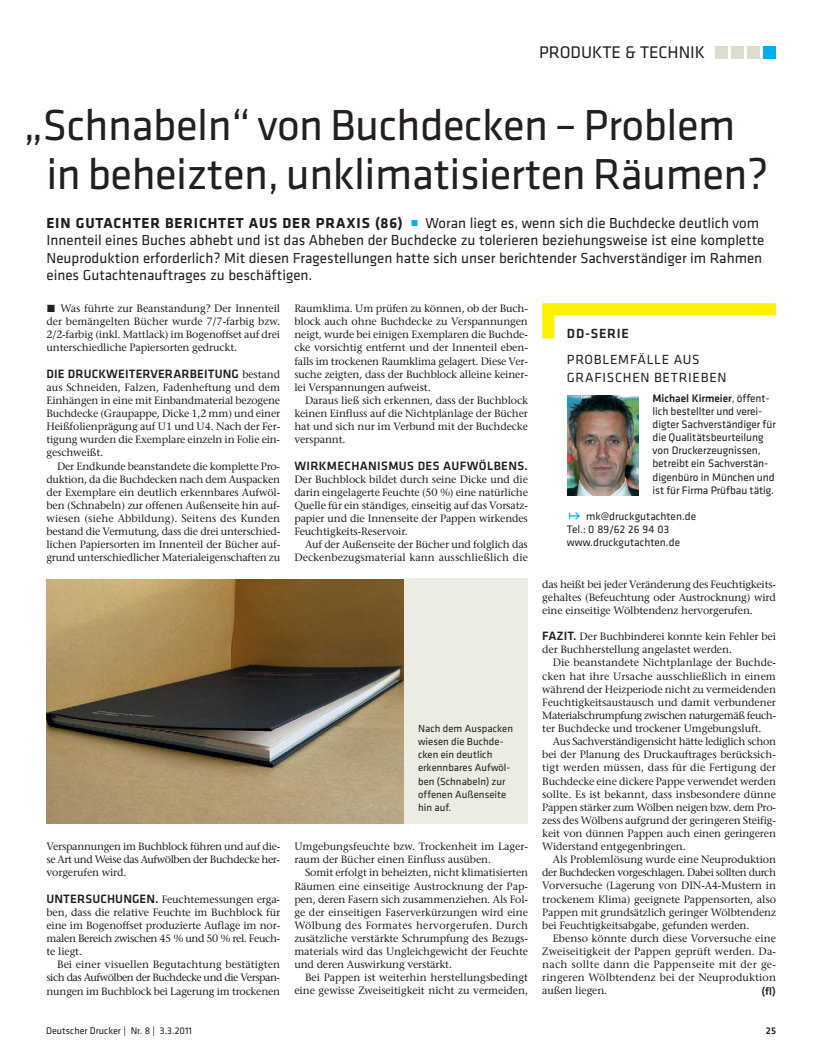
<style>
.page{position:relative;width:815px;height:1063px;background:#fff}
.page>*{position:absolute;margin:0;border:0;box-sizing:border-box;transform-origin:0 0}
.t1{font:45px/48.8px "Klavika Basic";letter-spacing:-.01em;color:#231f20}
.t2{font:17.5px "Klavika Basic";color:#231f20}
.t3{font:15px/17.5px "Klavika Basic";color:#231f20}
.t4{font:13.75px/17.5px "Klavika Basic";letter-spacing:.055em;color:#231f20}
.t5{font:500 13.75px "Klavika Basic";letter-spacing:.055em;color:#231f20}
.t6{font:500 12.5px "Klavika Basic";letter-spacing:.02em;color:#231f20}
.t7{font:11.25px/13.1px "Klavika Basic";letter-spacing:-.005em;color:#231f20}
.t8{font:500 11.25px "Klavika Basic";color:#231f20}
.t9{font:500 10.62px/13.1px "Stone Serif Std";letter-spacing:-.01em;color:#231f20;text-align:justify}
.t10{font:10.62px/13.1px "Klavika Basic";letter-spacing:.005em;color:#231f20}
.t11{font:10px "Klavika Basic";color:#231f20}
.t12{font:500 10px "Klavika Basic";color:#231f20}
.s1{font-weight:700}
.s2{font-family:"The Sans Extra Bold Expert";font-size:8.75px;color:#00aeef}
.s3{font-family:"The Sans Extra Bold Expert";font-weight:400}
.s4{font-family:"Stone Serif Std";font-size:10.62px}
.s5{font-weight:500}
.s6{font-family:"Auto Scape";font-size:10.62px;color:#00aeef}
.s7{font-family:"Klavika Basic";font-size:12.5px}
</style>
<div class="page">
<div style="left:716px;top:46px;width:12px;height:12px;background:#dcdcd0"></div>
<div style="left:732px;top:46px;width:12px;height:12px;background:#dcdcd0"></div>
<div style="left:748px;top:46px;width:12px;height:12px;background:#dcdcd0"></div>
<div style="left:764px;top:46px;width:12px;height:12px;background:#00aeef"></div>
<img style="left:567px;top:395px;width:71px;height:101px">
<svg style="left:542px;top:303px;width:234px;height:35px"></svg>
<div style="left:46px;top:579px;width:482px;height:245px;background:#ecece3"></div>
<img style="left:46px;top:579px;width:358px;height:245px">
<h2 class="t2" style="left:539px;top:46px;width:167px">PRODUKTE &amp; TECHNIK</h2>
<h1 class="t1" style="left:46px;top:105px;width:724px;text-indent:-23px">„Schnabeln“ von Buchdecken – Problem in beheizten, unklimatisierten Räumen?</h1>
<p class="t3" style="left:46px;top:215px;width:719px"><span class="s1">EIN GUTACHTER BERICHTET AUS DER PRAXIS (86)</span> <span class="s2">ó</span> Woran liegt es, wenn sich die Buchdecke deutlich vom Innenteil eines Buches abhebt und ist das Abheben der Buchdecke zu tolerieren beziehungsweise ist eine komplette Neuproduktion erforderlich? Mit diesen Fragestellungen hatte sich unser berichtender Sachverständiger im Rahmen eines Gutachtenauftrages zu beschäftigen.</p>
<p class="t9" style="left:46px;top:303px;width:235px"><span class="s3">ó</span> Was führte zur Beanstandung? Der Innenteil der bemängelten Bücher wurde 7/7-farbig bzw.<br>2/2-farbig (inkl. Mattlack) im Bogenoffset auf drei unterschiedliche Papiersorten gedruckt.</p>
<p class="t6" style="left:46px;top:366px;width:235px">DIE DRUCKWEITERVERARBEITUNG <span class="s4">bestand</span></p>
<p class="t9" style="left:46px;top:382px;width:235px">aus Schneiden, Falzen, Fadenheftung und dem Einhängen in eine mit Einbandmaterial bezogene Buchdecke (Graupappe, Dicke 1,2 mm) und einer Heißfolienprägung auf U1 und U4. Nach der Fer&shy;tigung wurden die Exemplare einzeln in Folie ein&shy;geschweißt.</p>
<p class="t9" style="left:46px;top:460px;width:235px;text-indent:11px">Der Endkunde beanstandete die komplette Pro&shy;duktion, da die Buchdecken nach dem Auspacken der Exemplare ein deutlich erkennbares Aufwöl&shy;ben (Schnabeln) zur offenen Außenseite hin auf&shy;wiesen (siehe Abbildung). Seitens des Kunden bestand die Vermutung, dass die drei unterschied&shy;lichen Papiersorten im Innenteil der Bücher auf&shy;grund unterschiedlicher Materialeigenschaften zu</p>
<p class="t9" style="left:294px;top:303px;width:235px">Raumklima. Um prüfen zu können, ob der Buch&shy;block auch ohne Buchdecke zu Verspannungen neigt, wurde bei einigen Exemplaren die Buchde&shy;cke vorsichtig entfernt und der Innenteil eben&shy;falls im trockenen Raumklima gelagert. Diese Ver&shy;suche zeigten, dass der Buchblock alleine keiner&shy;lei Verspannungen aufweist.</p>
<p class="t9" style="left:294px;top:395px;width:235px;text-indent:11px">Daraus ließ sich erkennen, dass der Buchblock keinen Einfluss auf die Nichtplanlage der Bücher hat und sich nur im Verbund mit der Buchdecke verspannt.</p>
<p class="t6" style="left:294px;top:458px;width:235px">WIRKMECHANISMUS DES AUFWÖLBENS.</p>
<p class="t9" style="left:294px;top:474px;width:235px">Der Buchblock bildet durch seine Dicke und die darin eingelagerte Feuchte (50 %) eine natürliche Quelle für ein ständiges, einseitig auf das Vorsatz&shy;papier und die Innenseite der Pappen wirkendes Feuchtigkeits-Reservoir.</p>
<p class="t9" style="left:294px;top:539px;width:235px;text-align:right">Auf der Außenseite der Bücher und folglich das<br>Deckenbezugsmaterial kann ausschließlich die</p>
<p class="t5" style="left:567px;top:326px;width:64px">DD-SERIE</p>
<p class="t4" style="left:567px;top:352px;width:161px">PROBLEMFÄLLE AUS<br>GRAFISCHEN BETRIEBEN</p>
<p class="t7" style="left:652px;top:393px;width:125px"><span class="s5">Michael Kirmeier</span>, öffent&shy;lich bestellter und verei&shy;digter Sachverständiger für die Qualitätsbeurteilung von Druckerzeugnissen, betreibt ein Sachverstän&shy;digenbüro in München und ist für Firma Prüfbau tätig.</p>
<p class="t7" style="left:567px;top:511px;width:131px"><span class="s6">≥</span> mk@druckgutachten.de<br>Tel.: 0 89/62 26 94 03 www.druckgutachten.de</p>
<p class="t9" style="left:46px;top:841px;width:235px">Verspannungen im Buchblock führen und auf die&shy;se Art und Weise das Aufwölben der Buchdecke her&shy;vorgerufen wird.</p>
<p class="t9" style="left:46px;top:894px;width:235px"><span class="s7">UNTERSUCHUNGEN.</span> Feuchtemessungen erga&shy;ben, dass die relative Feuchte im Buchblock für eine im Bogenoffset produzierte Auflage im nor&shy;malen Bereich zwischen 45 % und 50 % rel. Feuch&shy;te liegt.</p>
<p class="t9" style="left:46px;top:959px;width:235px;text-indent:11px">Bei einer visuellen Begutachtung bestätigten sich das Aufwölben der Buchdecke und die Verspan&shy;nungen im Buchblock bei Lagerung im trockenen</p>
<p class="t10" style="left:418px;top:723px;width:96px">Nach dem Auspacken wiesen die Buchde&shy;cken ein deutlich erkennbares Aufwöl&shy;ben (Schnabeln) zur offenen Außenseite hin auf.</p>
<p class="t9" style="left:294px;top:841px;width:235px">Umgebungsfeuchte bzw. Trockenheit im Lager&shy;raum der Bücher einen Einfluss ausüben.</p>
<p class="t9" style="left:294px;top:867px;width:235px;text-indent:11px">Somit erfolgt in beheizten, nicht klimatisierten Räumen eine einseitige Austrocknung der Pap&shy;pen, deren Fasern sich zusammenziehen. Als Fol&shy;ge der einseitigen Faserverkürzungen wird eine Wölbung des Formates hervorgerufen. Durch zusätzliche verstärkte Schrumpfung des Bezugs&shy;materials wird das Ungleichgewicht der Feuchte und deren Auswirkung verstärkt.</p>
<p class="t9" style="left:294px;top:972px;width:235px;text-align:right">Bei Pappen ist weiterhin herstellungsbedingt eine gewisse Zweiseitigkeit nicht zu vermeiden,</p>
<p class="t9" style="left:542px;top:578px;width:235px">das heißt bei jeder Veränderung des Feuchtigkeits&shy;gehaltes (Befeuchtung oder Austrocknung) wird eine einseitige Wölbtendenz hervorgerufen.</p>
<p class="t9" style="left:542px;top:631px;width:235px"><span class="s7">FAZIT.</span> Der Buchbinderei konnte kein Fehler bei der Buchherstellung angelastet werden.</p>
<p class="t9" style="left:542px;top:657px;width:235px;text-indent:11px">Die beanstandete Nichtplanlage der Buchde&shy;cken hat ihre Ursache ausschließlich in einem während der Heizperiode nicht zu vermeidenden Feuchtigkeitsaustausch und damit verbundener Materialschrumpfung zwischen naturgemäß feuch&shy;ter Buchdecke und trockener Umgebungsluft.</p>
<p class="t9" style="left:542px;top:736px;width:235px;text-indent:11px">Aus Sachverständigensicht hätte lediglich schon bei der Planung des Druckauftrages berücksich&shy;tigt werden müssen, dass für die Fertigung der Buchdecke eine dickere Pappe verwendet werden sollte. Es ist bekannt, dass insbesondere dünne Pappen stärker zum Wölben neigen bzw. dem Pro&shy;zess des Wölbens aufgrund der geringeren Steifig&shy;keit von dünnen Pappen auch einen geringeren Widerstand entgegenbringen.</p>
<p class="t9" style="left:542px;top:854px;width:235px;text-indent:11px">Als Problemlösung wurde eine Neuproduktion der Buchdecken vorgeschlagen. Dabei sollten durch Vorversuche (Lagerung von DIN-A4-Mustern in trockenem Klima) geeignete Pappensorten, also Pappen mit grundsätzlich geringer Wölbtendenz bei Feuchtigkeitsabgabe, gefunden werden.</p>
<p class="t9" style="left:542px;top:933px;width:235px;text-indent:11px">Ebenso könnte durch diese Vorversuche eine Zweiseitigkeit der Pappen geprüft werden. Da&shy;nach sollte dann die Pappenseite mit der ge&shy;ringeren Wölbtendenz bei der Neuproduktion außen liegen.</p>
<p class="t8" style="left:761px;top:984px;width:16px">(fl)</p>
<p class="t11" style="left:46px;top:1027px;width:148px">Deutscher Drucker | Nr. 8 | 3.3.2011</p>
<p class="t12" style="left:766px;top:1025px;width:12px">25</p>
</div>
